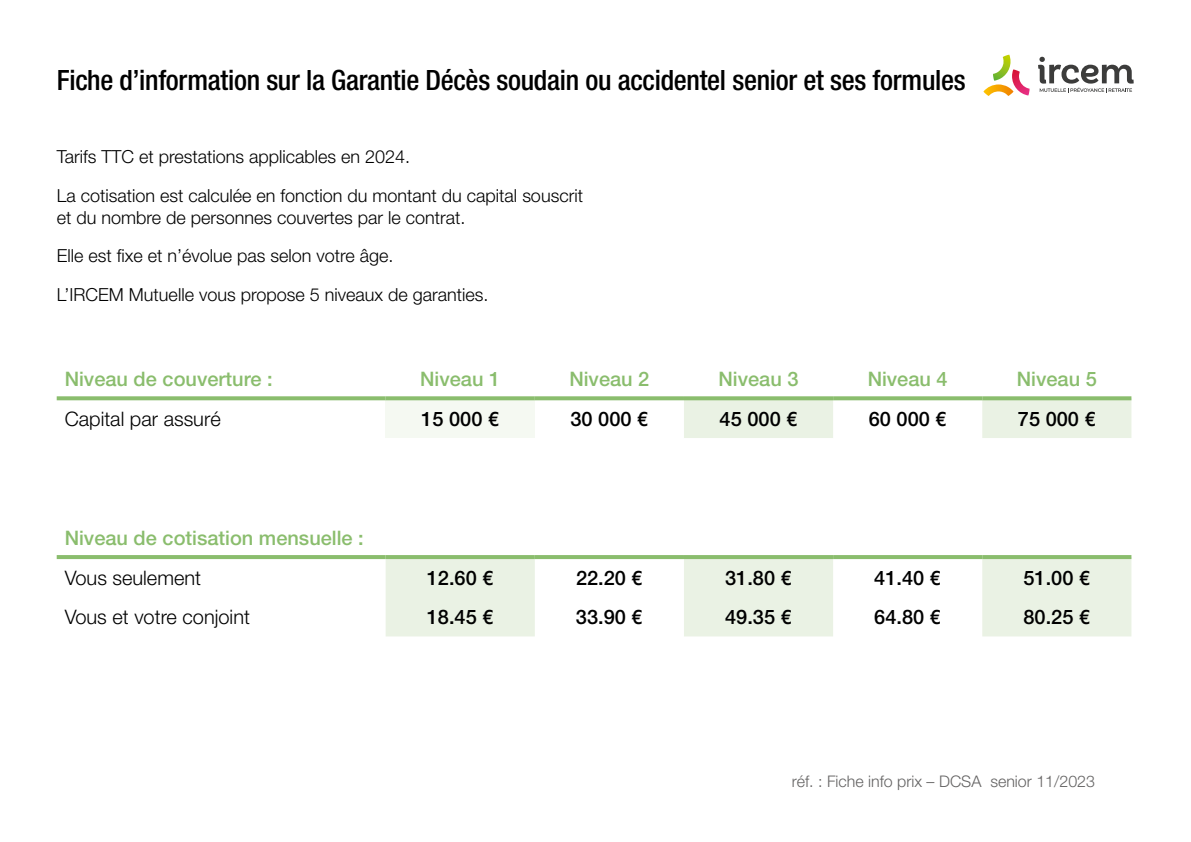
<style>
.page{position:relative;width:1191px;height:842px;background:#fff}
.page>*{position:absolute;margin:0;border:0;box-sizing:border-box;transform-origin:0 0}
.t1{font:500 condensed 28px "Helvetica Neue";letter-spacing:-.01em;color:#000}
.t2{font:500 20px "Helvetica Neue";color:#000}
.t3{font:500 20px "Helvetica Neue";color:#8abd6d}
.t4{font:300 20px "Helvetica Neue";color:#000}
.t5{font:300 18px/38.6px "Helvetica Neue";color:#000}
.t6{font:300 16px "Helvetica Neue";color:#646363}
</style>
<div class="page">
<svg style="left:1038px;top:57px;width:95px;height:35px"></svg>
<svg style="left:983px;top:55px;width:46px;height:41px"></svg>
<div style="left:386px;top:398px;width:149px;height:40px;background:#f5f9f2"></div>
<svg style="left:684px;top:400px;width:447px;height:38px"></svg>
<svg style="left:57px;top:396px;width:329px;height:4px"></svg>
<svg style="left:386px;top:396px;width:149px;height:4px"></svg>
<svg style="left:535px;top:396px;width:149px;height:4px"></svg>
<svg style="left:684px;top:396px;width:149px;height:4px"></svg>
<svg style="left:833px;top:396px;width:149px;height:4px"></svg>
<svg style="left:982px;top:396px;width:149px;height:4px"></svg>
<svg style="left:386px;top:559px;width:745px;height:77px;fill:#eaf2e4"></svg>
<hr style="left:57px;top:555px;width:329px;height:4px;background:#8abd6d">
<hr style="left:386px;top:555px;width:149px;height:4px;background:#8abd6d">
<hr style="left:535px;top:555px;width:149px;height:4px;background:#8abd6d">
<hr style="left:684px;top:555px;width:149px;height:4px;background:#8abd6d">
<hr style="left:833px;top:555px;width:149px;height:4px;background:#8abd6d">
<hr style="left:982px;top:555px;width:149px;height:4px;background:#8abd6d">
<h1 class="t1" style="left:57px;top:63px;width:910px">Fiche d’information sur la Garantie Décès soudain ou accidentel senior et ses formules</h1>
<p class="t5" style="left:57px;top:137px;width:528px">Tarifs TTC et prestations applicables en 2024.<br>La cotisation est calculée en fonction du montant du capital souscrit</p>
<p class="t5" style="left:57px;top:198px;width:433px">et du nombre de personnes couvertes par le contrat.<br>Elle est fixe et n’évolue pas selon votre âge.<br>L’IRCEM Mutuelle vous propose 5 niveaux de garanties.</p>
<p class="t3" style="left:65px;top:367px;width:209px">Niveau de couverture :</p>
<p class="t3" style="left:420px;top:367px;width:82px">Niveau 1</p>
<p class="t3" style="left:569px;top:367px;width:82px">Niveau 2</p>
<p class="t3" style="left:718px;top:367px;width:82px">Niveau 3</p>
<p class="t3" style="left:867px;top:367px;width:82px">Niveau 4</p>
<p class="t3" style="left:1016px;top:367px;width:82px">Niveau 5</p>
<p class="t4" style="left:65px;top:407px;width:157px">Capital par assuré</p>
<p class="t2" style="left:421px;top:407px;width:79px">15 000 €</p>
<p class="t2" style="left:570px;top:407px;width:79px">30 000 €</p>
<p class="t2" style="left:719px;top:407px;width:79px">45 000 €</p>
<p class="t2" style="left:868px;top:407px;width:79px">60 000 €</p>
<p class="t2" style="left:1018px;top:407px;width:79px">75 000 €</p>
<p class="t3" style="left:65px;top:526px;width:301px">Niveau de cotisation mensuelle :</p>
<p class="t4" style="left:65px;top:565px;width:138px">Vous seulement</p>
<p class="t2" style="left:427px;top:566px;width:68px">12.60 €</p>
<p class="t2" style="left:576px;top:566px;width:68px">22.20 €</p>
<p class="t2" style="left:725px;top:566px;width:68px">31.80 €</p>
<p class="t2" style="left:874px;top:566px;width:68px">41.40 €</p>
<p class="t2" style="left:1023px;top:566px;width:68px">51.00 €</p>
<p class="t4" style="left:65px;top:605px;width:187px">Vous et votre conjoint</p>
<p class="t2" style="left:427px;top:605px;width:68px">18.45 €</p>
<p class="t2" style="left:576px;top:605px;width:68px">33.90 €</p>
<p class="t2" style="left:725px;top:605px;width:68px">49.35 €</p>
<p class="t2" style="left:874px;top:605px;width:68px">64.80 €</p>
<p class="t2" style="left:1023px;top:605px;width:68px">80.25 €</p>
<p class="t6" style="left:791px;top:771px;width:305px">réf. : Fiche info prix – DCSA senior 11/2023</p>
</div>
